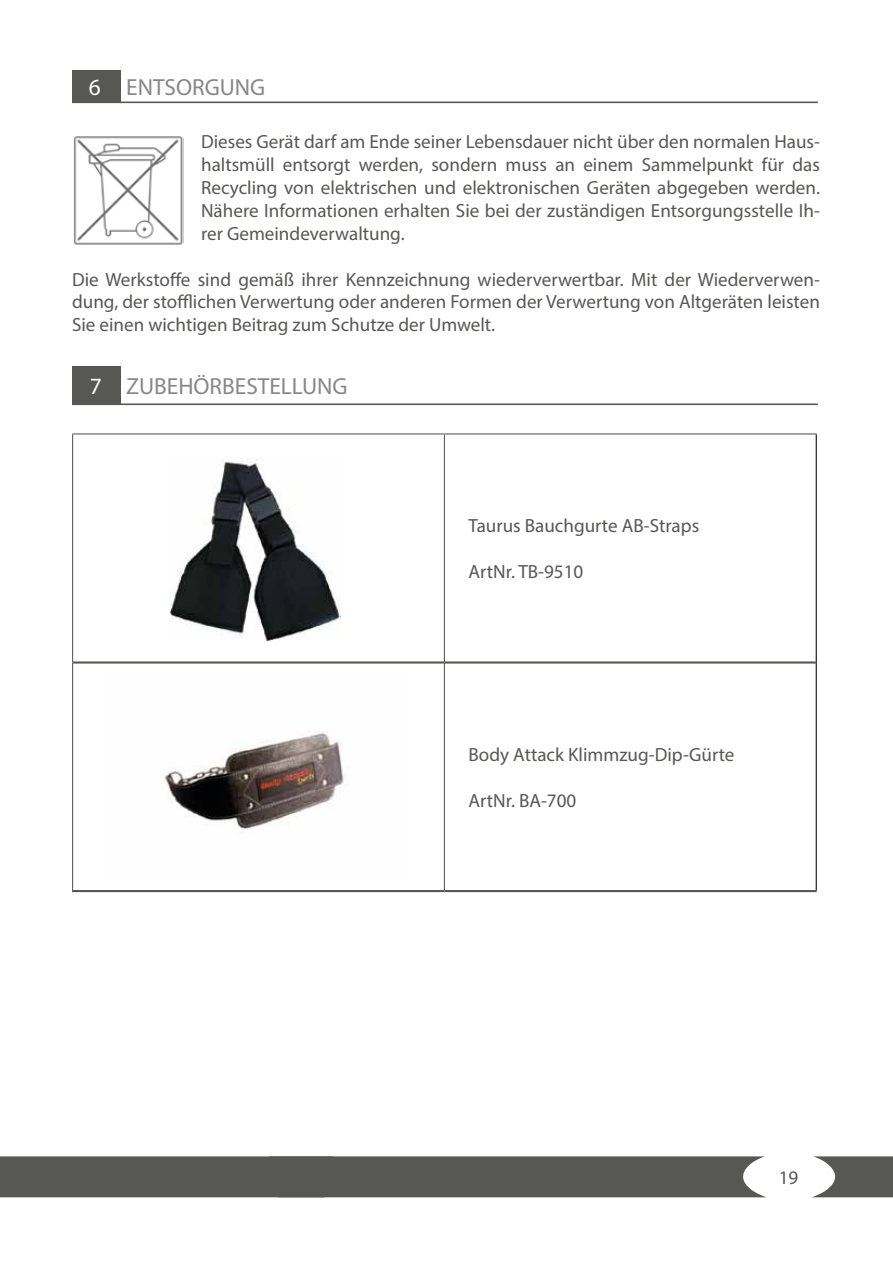
<style>
.page{position:relative;width:893px;height:1263px;background:#fff}
.page>*{position:absolute;margin:0;border:0;box-sizing:border-box;transform-origin:0 0}
.t1{font:23.4px "Myriad Pro";color:#878787}
.t2{font:19.2px "Myriad Pro";color:#575756}
.t3{font:19.05px/23px "Myriad Pro";color:#575756;text-align:justify}
.s1{color:#fff}
</style>
<div class="page">
<div style="left:0;top:1156px;width:765px;height:41px;background:#575756"></div>
<svg style="left:813px;top:1156px;width:80px;height:41px"></svg>
<div style="left:72px;top:70px;width:48px;height:33px;background:#575756"></div>
<hr style="left:72px;top:102px;width:746px;height:1px;background:#575756">
<img style="left:74px;top:136px;width:109px;height:109px">
<div style="left:72px;top:366px;width:48px;height:39px;background:#575756"></div>
<hr style="left:72px;top:403px;width:746px;height:2px;background:#575756">
<img style="left:169px;top:458px;width:171px;height:183px">
<img style="left:161px;top:732px;width:183px;height:97px">
<hr style="left:73px;top:661px;width:371px;height:2px;background:#575756">
<hr style="left:445px;top:661px;width:371px;height:2px;background:#575756">
<hr style="left:72px;top:890px;width:372px;height:2px;background:#575756">
<hr style="left:444px;top:890px;width:373px;height:2px;background:#575756">
<hr style="left:72px;top:433px;width:372px;height:1px;background:#575756">
<hr style="left:72px;top:434px;width:1px;height:228px;background:#575756">
<hr style="left:444px;top:433px;width:373px;height:1px;background:#575756">
<hr style="left:444px;top:434px;width:1px;height:228px;background:#575756">
<hr style="left:72px;top:662px;width:1px;height:228px;background:#575756">
<hr style="left:444px;top:662px;width:1px;height:228px;background:#575756">
<hr style="left:816px;top:434px;width:1px;height:228px;background:#000">
<hr style="left:816px;top:662px;width:1px;height:228px;background:#000">
<p class="t1" style="left:89px;top:72px;width:178px"><span class="s1">6</span> ENTSORGUNG</p>
<p class="t3" style="left:201px;top:130px;width:620px">Dieses Gerät darf am Ende seiner Lebensdauer nicht über den normalen Haus&shy;haltsmüll entsorgt werden, sondern muss an einem Sammelpunkt für das Recycling von elektrischen und elektronischen Geräten abgegeben werden.<br>Nähere Informationen erhalten Sie bei der zuständigen Entsorgungsstelle Ih&shy;rer Gemeindeverwaltung.</p>
<p class="t3" style="left:72px;top:267px;width:749px">Die Werkstoffe sind gemäß ihrer Kennzeichnung wiederverwertbar. Mit der Wiederverwen&shy;dung, der stofflichen Verwertung oder anderen Formen der Verwertung von Altgeräten leisten Sie einen wichtigen Beitrag zum Schutze der Umwelt.</p>
<p class="t1" style="left:90px;top:372px;width:259px"><span class="s1">7</span> ZUBEHÖRBESTELLUNG</p>
<p class="t3" style="left:468px;top:514px;width:232px">Taurus Bauchgurte AB-Straps</p>
<p class="t3" style="left:468px;top:560px;width:116px">ArtNr. TB-9510</p>
<p class="t3" style="left:468px;top:743px;width:267px">Body Attack Klimmzug-Dip-Gürte</p>
<p class="t3" style="left:468px;top:789px;width:109px">ArtNr. BA-700</p>
<p class="t2" style="left:779px;top:1166px;width:21px">19</p>
</div>
